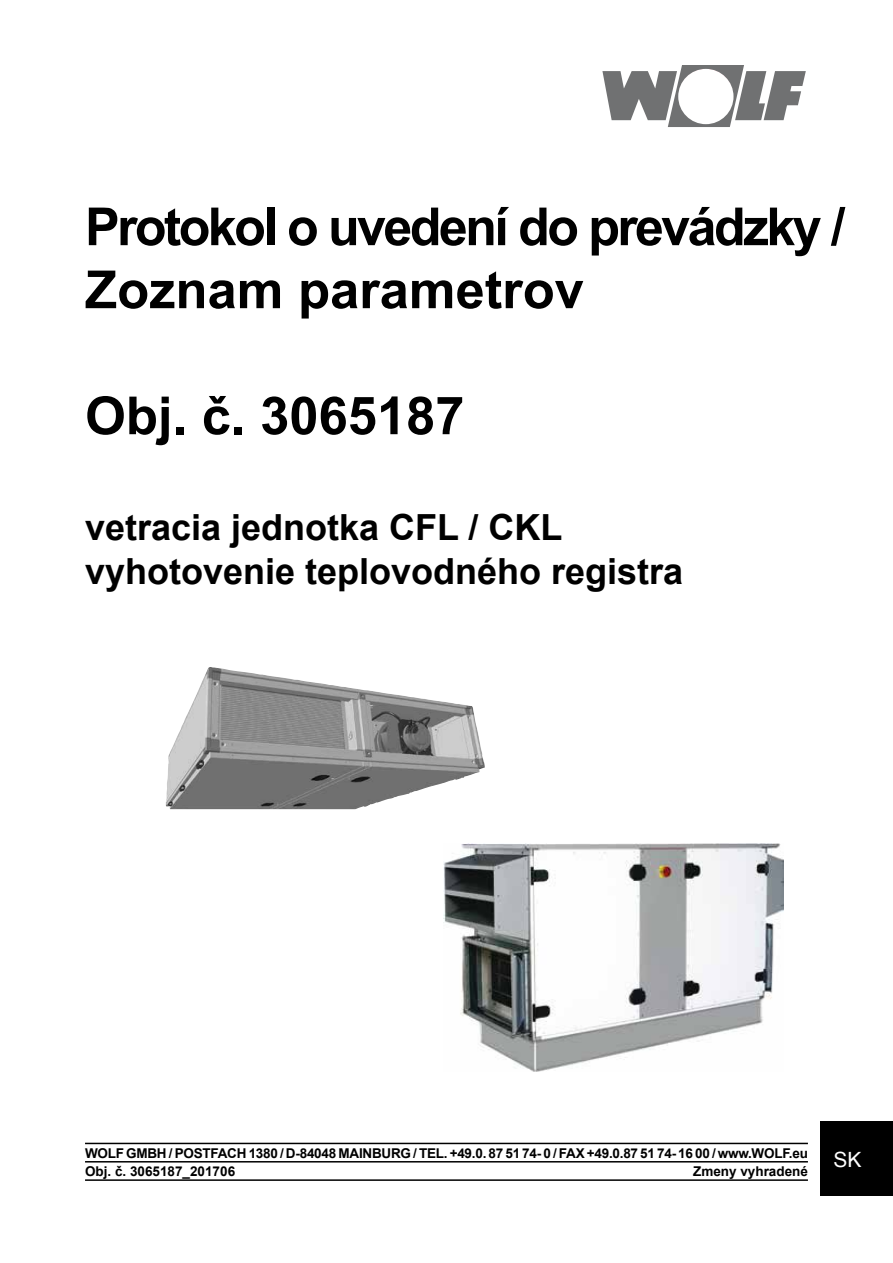
<style>
.page{position:relative;width:893px;height:1263px;background:#fff}
.page>*{position:absolute;margin:0;border:0;box-sizing:border-box;transform-origin:0 0}
.t1{font:700 52.5px/63px "Arial";letter-spacing:-.05em;color:#000}
.t2{font:700 52.5px "Arial";color:#000}
.t3{font:700 36px/43.2px "Arial";color:#000}
.t4{font:700 13.5px/18.3px "Arial";letter-spacing:-.015em;color:#000}
</style>
<div class="page">
<svg style="left:602px;top:65px;width:204px;height:62px"></svg>
<hr style="left:85px;top:1143px;width:723px;height:1px;background:#000">
<hr style="left:85px;top:1161px;width:723px;height:1px;background:#000">
<hr style="left:85px;top:1179px;width:723px;height:2px;background:#000">
<div style="left:821px;top:1121px;width:72px;height:75px;background:#000"></div>
<div style="left:678px;top:69px;width:55px;height:55px;background:#fff;border-radius:50%"></div>
<img style="left:443px;top:844px;width:340px;height:228px">
<img style="left:166px;top:667px;width:319px;height:142px">
<h1 class="t1" style="left:85px;top:197px;width:762px">Protokol o uvedení do prevádzky /<br>Zoznam parametrov</h1>
<h1 class="t2" style="left:85px;top:381px;width:381px">Obj. č. 3065187</h1>
<h2 class="t3" style="left:85px;top:507px;width:600px">vetracia jednotka CFL / CKL vyhotovenie teplovodného registra</h2>
<p class="t4" style="left:85px;top:1144px;width:724px">WOLF GMBH / POSTFACH 1380 / D-84048 MAINBURG / TEL. +49.0. 87 51 74- 0 / FAX +49.0.87 51 74- 16 00 / www.WOLF.eu<br>Obj. č. 3065187_201706</p>
<p class="t4" style="left:693px;top:1162px;width:170px">Zmeny vyhradené <sup>SK</sup></p>
</div>
